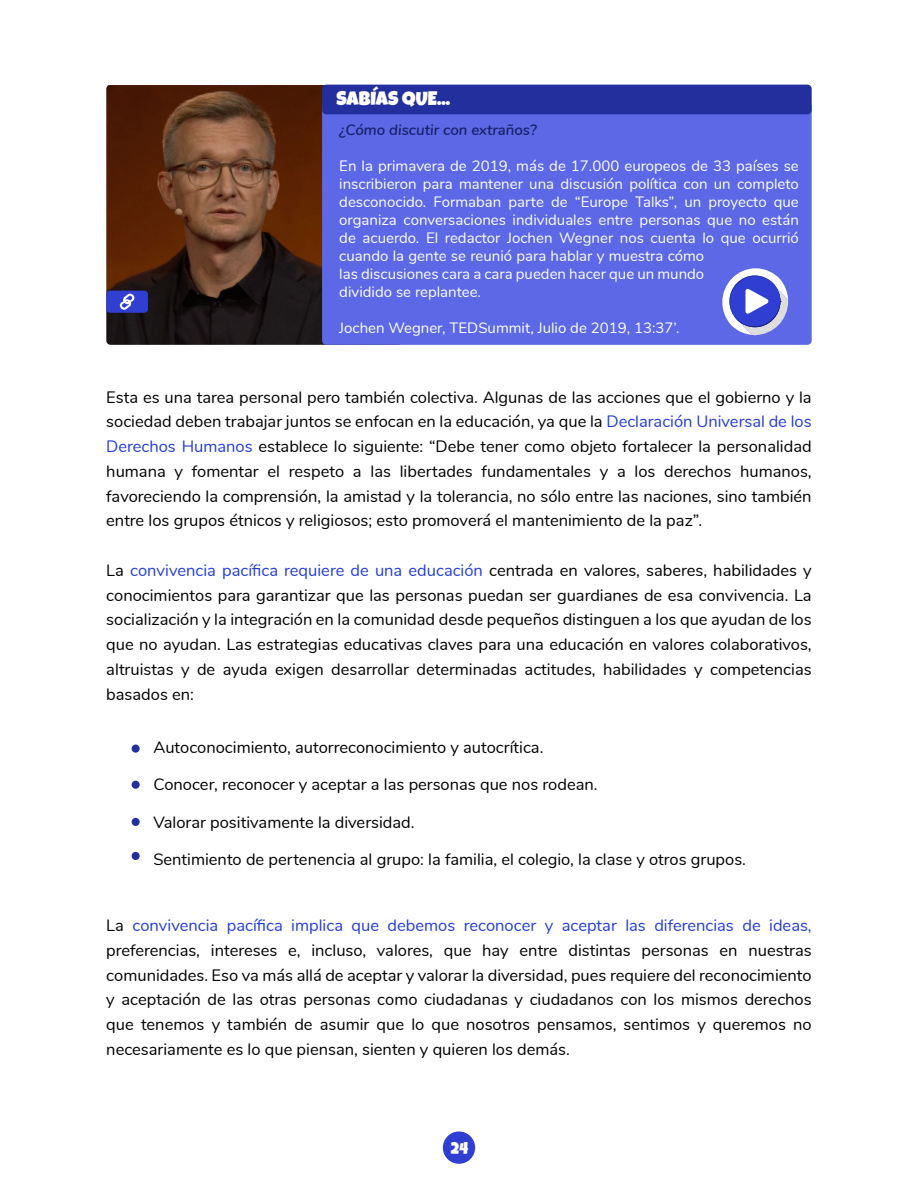
<style>
.page{position:relative;width:918px;height:1188px;background:#fff}
.page>*{position:absolute;margin:0;border:0;box-sizing:border-box;transform-origin:0 0}
.t1{font:19.5px "Luckiest Guy";color:#fff}
.t2{font:16.5px/24.8px "Nunito";color:#000;text-align:justify}
.t3{font:16.5px "Luckiest Guy";color:#fff}
.t4{font:15px/17.9px "Nunito";color:#fff}
.t5{font:italic 600 15px "Nunito";color:#182069}
.s1{color:#233dd8}
</style>
<div class="page">
<div style="left:443px;top:1131px;width:32px;height:33px;background:#303fd2;border-radius:50%"></div>
<img style="left:106px;top:85px;width:218px;height:260px">
<div style="left:322px;top:102px;width:490px;height:243px;background:#5c68e5;border-radius:4px"></div>
<div style="left:322px;top:85px;width:490px;height:29px;background:#242f9e;border-radius:4px"></div>
<div style="left:106px;top:291px;width:42px;height:22px;background:#303fd2;border-radius:4px"></div>
<svg style="left:120px;top:294px;width:14px;height:16px"></svg>
<svg style="left:722px;top:268px;width:66px;height:67px"></svg>
<div style="left:132px;top:818px;width:8px;height:8px;background:#242f9e;border-radius:50%"></div>
<div style="left:132px;top:852px;width:8px;height:8px;background:#242f9e;border-radius:50%"></div>
<div style="left:132px;top:745px;width:8px;height:8px;background:#242f9e;border-radius:50%"></div>
<div style="left:132px;top:781px;width:8px;height:8px;background:#242f9e;border-radius:50%"></div>
<p class="t1" style="left:336px;top:86px;width:115px">SABÍAS QUE...</p>
<p class="t5" style="left:339px;top:119px;width:199px">¿Cómo discutir con extraños?</p>
<p class="t4" style="left:339px;top:156px;width:461px">En la primavera de 2019, más de 17.000 europeos de 33 países se inscribieron para mantener una discusión política con un completo desconocido. Formaban parte de “Europe Talks”, un proyecto que organiza conversaciones individuales entre personas que no están de acuerdo. El redactor Jochen Wegner nos cuenta lo que ocurrió cuando la gente se reunió para hablar y muestra cómo<br>las discusiones cara a cara pueden hacer que un mundo<br>dividido se replantee.</p>
<p class="t4" style="left:339px;top:318px;width:342px">Jochen Wegner, TEDSummit, Julio de 2019, 13:37’.</p>
<p class="t2" style="left:106px;top:384px;width:707px">Esta es una tarea personal pero también colectiva. Algunas de las acciones que el gobierno y la sociedad deben trabajar juntos se enfocan en la educación, ya que la <span class="s1">Declaración Universal de los Derechos Humanos</span> establece lo siguiente: “Debe tener como objeto fortalecer la personalidad humana y fomentar el respeto a las libertades fundamentales y a los derechos humanos, favoreciendo la comprensión, la amistad y la tolerancia, no sólo entre las naciones, sino también entre los grupos étnicos y religiosos; esto promoverá el mantenimiento de la paz”.</p>
<p class="t2" style="left:106px;top:557px;width:707px">La <span class="s1">convivencia pacífica requiere de una educación</span> centrada en valores, saberes, habilidades y conocimientos para garantizar que las personas puedan ser guardianes de esa convivencia. La socialización y la integración en la comunidad desde pequeños distinguen a los que ayudan de los que no ayudan. Las estrategias educativas claves para una educación en valores colaborativos, altruistas y de ayuda exigen desarrollar determinadas actitudes, habilidades y competencias basados en:</p>
<p class="t2" style="left:153px;top:734px;width:392px">Autoconocimiento, autorreconocimiento y autocrítica.</p>
<p class="t2" style="left:153px;top:771px;width:446px">Conocer, reconocer y aceptar a las personas que nos rodean.</p>
<p class="t2" style="left:153px;top:809px;width:263px">Valorar positivamente la diversidad.</p>
<p class="t2" style="left:153px;top:846px;width:594px">Sentimiento de pertenencia al grupo: la familia, el colegio, la clase y otros grupos.</p>
<p class="t2" style="left:106px;top:912px;width:707px">La <span class="s1">convivencia pacífica implica que debemos reconocer y aceptar las diferencias de ideas, </span>preferencias, intereses e, incluso, valores, que hay entre distintas personas en nuestras comunidades. Eso va más allá de aceptar y valorar la diversidad, pues requiere del reconocimiento y aceptación de las otras personas como ciudadanas y ciudadanos con los mismos derechos que tenemos y también de asumir que lo que nosotros pensamos, sentimos y queremos no necesariamente es lo que piensan, sienten y quieren los demás.</p>
<p class="t3" style="left:451px;top:1138px;width:19px">24</p>
</div>
